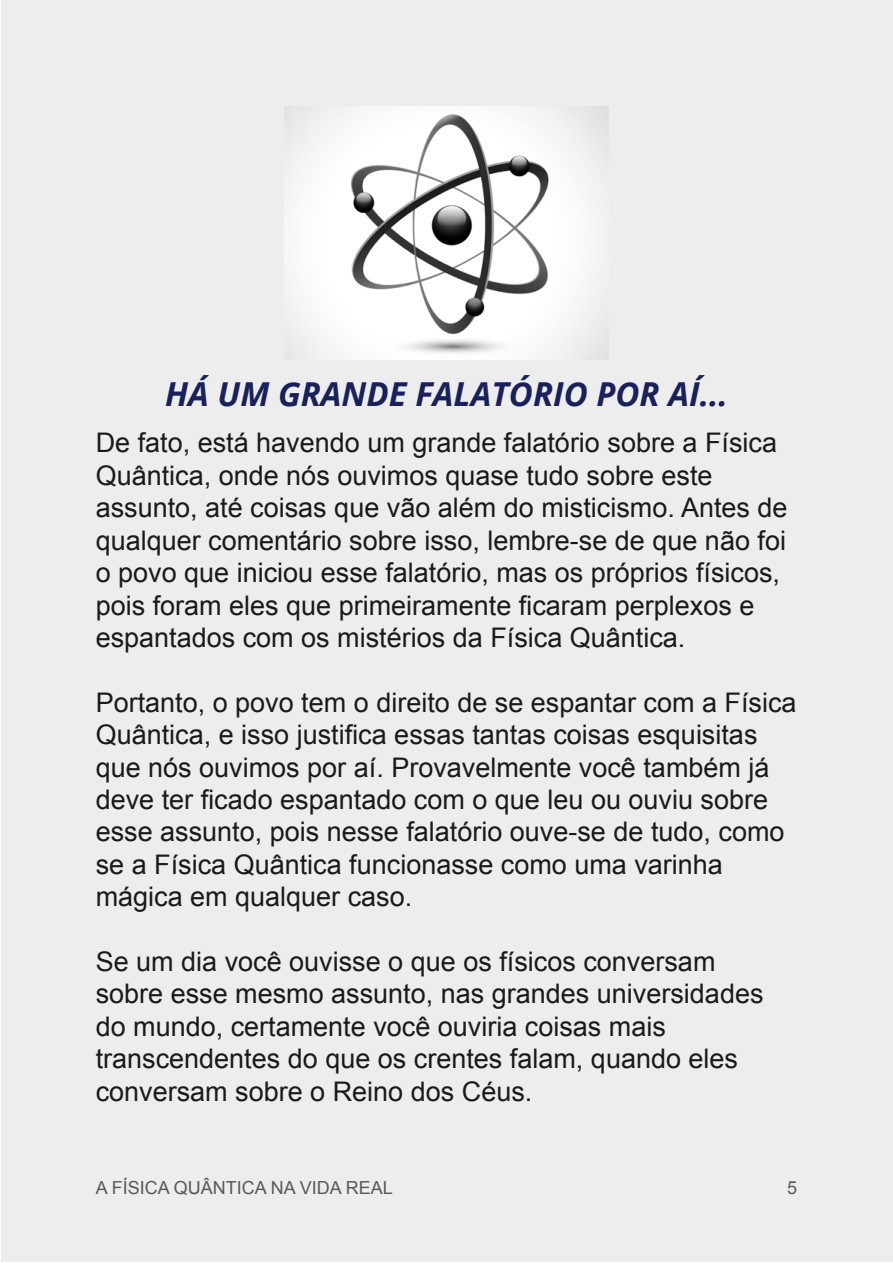
<style>
.page{position:relative;width:893px;height:1263px;background:#fff}
.page>*{position:absolute;margin:0;border:0;box-sizing:border-box;transform-origin:0 0}
.t1{font:italic 700 33px "Open Sans";color:#19205c}
.t2{font:27px/32.4px "Arial";color:#1a1a1a}
.t3{font:18px "Arial";color:#595959}
</style>
<div class="page">
<div style="left:1px;top:1px;width:891px;height:1261px;background:#ededed"></div>
<img style="left:285px;top:106px;width:323px;height:253px">
<p class="t1" style="left:165px;top:371px;width:564px">HÁ UM GRANDE FALATÓRIO POR AÍ...</p>
<p class="t2" style="left:96px;top:427px;width:693px">De fato, está havendo um grande falatório sobre a Física Quântica, onde nós ouvimos quase tudo sobre este assunto, até coisas que vão além do misticismo. Antes de qualquer comentário sobre isso, lembre-se de que não foi o povo que iniciou esse falatório, mas os próprios físicos, pois foram eles que primeiramente ficaram perplexos e espantados com os mistérios da Física Quântica.</p>
<p class="t2" style="left:96px;top:686px;width:702px">Portanto, o povo tem o direito de se espantar com a Física Quântica, e isso justifica essas tantas coisas esquisitas que nós ouvimos por aí. Provavelmente você também já deve ter ficado espantado com o que leu ou ouviu sobre esse assunto, pois nesse falatório ouve-se de tudo, como se a Física Quântica funcionasse como uma varinha mágica em qualquer caso.</p>
<p class="t2" style="left:96px;top:945px;width:669px">Se um dia você ouvisse o que os físicos conversam sobre esse mesmo assunto, nas grandes universidades do mundo, certamente você ouviria coisas mais transcendentes do que os crentes falam, quando eles conversam sobre o Reino dos Céus.</p>
<p class="t3" style="left:96px;top:1176px;width:299px">A FÍSICA QUÂNTICA NA VIDA REAL</p>
<p class="t3" style="left:787px;top:1176px;width:12px">5</p>
</div>
